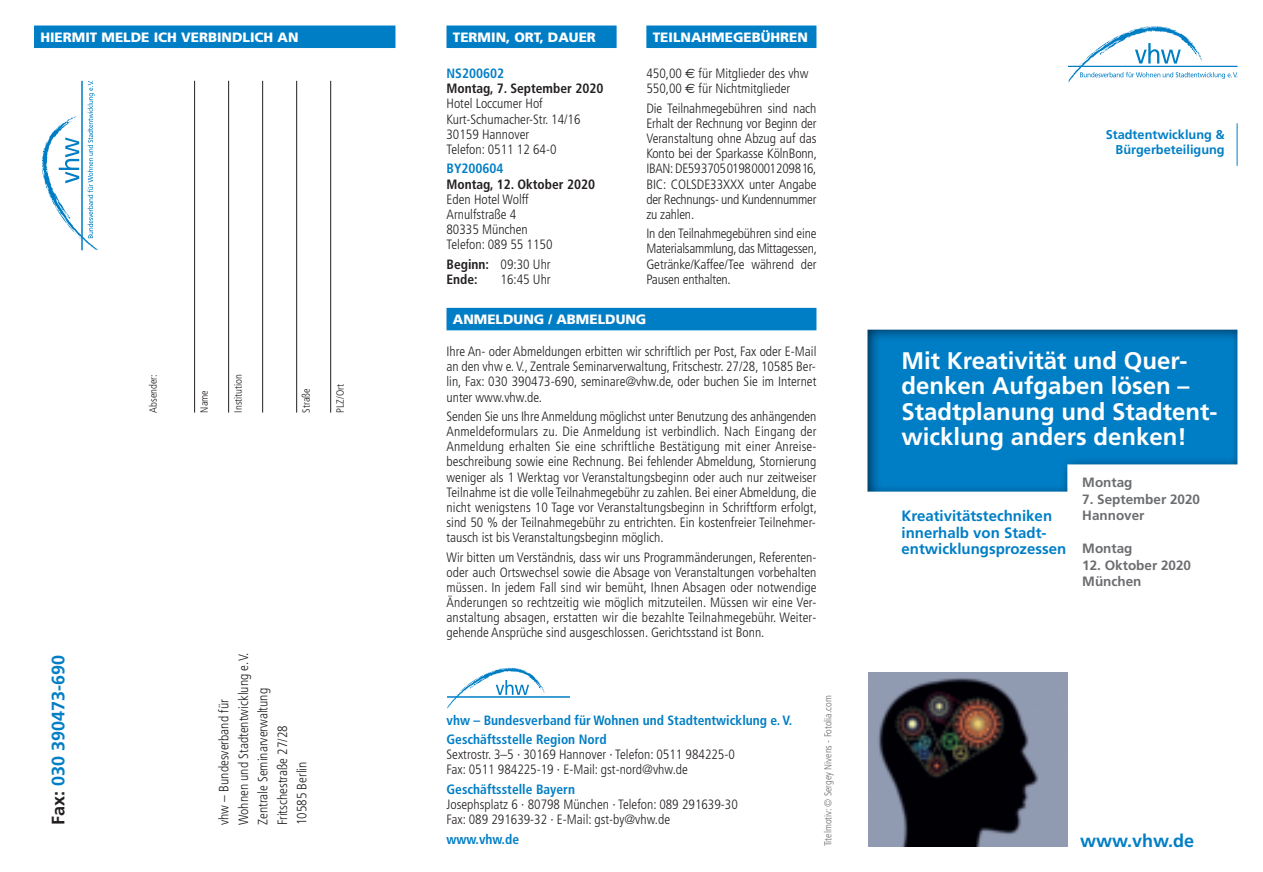
<style>
.page{position:relative;width:1263px;height:872px;background:#fff}
.page>*{position:absolute;margin:0;border:0;box-sizing:border-box;transform-origin:0 0}
.t1{font:700 24px/25.5px "Frutiger";color:#fff}
.t2{font:700 18px "Frutiger";color:#007ec5}
.t3{font:700 15px/16.5px "Frutiger";color:#007ec5}
.t4{font:300 condensed 13.5px/15.1px "Frutiger";color:#231f20}
.t5{font:700 condensed 13.5px/19.4px "Frutiger";color:#007ec5}
.t6{font:900 13.5px "Frutiger";color:#fff}
.t7{font:700 condensed 13.5px/15.1px "Frutiger";color:#231f20}
.t8{font:700 13.5px/16.5px "Frutiger";color:#6c6d70}
.t9{font:700 12.75px/15.8px "Frutiger";color:#007ec5;text-align:right}
.t10{font:300 condensed 10.5px "Frutiger";color:#231f20}
.t11{font:300 condensed 10.05px "Frutiger";color:#6c6d70}
.s1{color:#231f20}
.s2{font-weight:300}
.s3{font-family:"Euro Sans";font-weight:400;font-stretch:normal}
</style>
<div class="page">
<img style="left:867px;top:330px;width:370px;height:161px">
<svg style="left:1068px;top:26px;width:169px;height:57px"></svg>
<svg style="left:42px;top:81px;width:56px;height:169px"></svg>
<div style="left:34px;top:26px;width:361px;height:22px;background:#007ec5"></div>
<hr style="left:194px;top:81px;width:1px;height:331px;background:#231f20">
<hr style="left:228px;top:81px;width:1px;height:331px;background:#231f20">
<hr style="left:262px;top:81px;width:1px;height:331px;background:#231f20">
<hr style="left:296px;top:81px;width:1px;height:331px;background:#231f20">
<hr style="left:330px;top:81px;width:1px;height:331px;background:#231f20">
<img style="left:868px;top:672px;width:200px;height:174px">
<hr style="left:1237px;top:123px;width:1px;height:43px;background:#007ec5">
<div style="left:446px;top:26px;width:171px;height:22px;background:#007ec5"></div>
<hr style="left:447px;top:696px;width:123px;height:1px;background:#007ec5">
<svg style="left:447px;top:667px;width:98px;height:42px"></svg>
<div style="left:646px;top:26px;width:170px;height:22px;background:#007ec5"></div>
<div style="left:446px;top:308px;width:370px;height:22px;background:#007ec5"></div>
<p class="t6" style="left:40px;top:32px;width:260px">HIERMIT MELDE ICH VERBINDLICH AN</p>
<p class="t10" style="left:149px;top:412px;width:40px;rotate:-90deg">Absender:</p>
<p class="t10" style="left:200px;top:412px;width:24px;rotate:-90deg">Name</p>
<p class="t10" style="left:234px;top:412px;width:40px;rotate:-90deg">Institution</p>
<p class="t10" style="left:302px;top:412px;width:26px;rotate:-90deg">Straße</p>
<p class="t10" style="left:336px;top:412px;width:30px;rotate:-90deg">PLZ/Ort</p>
<h2 class="t2" style="left:51px;top:825px;width:172px;rotate:-90deg"><span class="s1">Fax:</span> 030 390473-690</h2>
<p class="t4" style="left:215px;top:825px;width:174px;line-height:19.5px;rotate:-90deg">vhw – Bundesverband für<br>Wohnen und Stadtentwicklung e.V.<br>Zentrale Seminarverwaltung<br>Fritschestraße 27/28<br>10585 Berlin</p>
<p class="t6" style="left:453px;top:32px;width:145px">TERMIN, ORT, DAUER</p>
<p class="t5" style="left:446px;top:65px;width:59px">NS200602</p>
<p class="t7" style="left:446px;top:82px;width:158px">Montag, 7. September 2020</p>
<p class="t4" style="left:446px;top:97px;width:136px">Hotel Loccumer Hof<br>Kurt-Schumacher-Str. 14/16<br>30159 Hannover<br>Telefon: 0511 12 64-0</p>
<p class="t5" style="left:446px;top:160px;width:59px">BY200604</p>
<p class="t7" style="left:446px;top:177px;width:150px">Montag, 12. Oktober 2020</p>
<p class="t4" style="left:446px;top:192px;width:108px">Eden Hotel Wolff<br>Arnulfstraße 4<br>80335 München<br>Telefon: 089 55 1150</p>
<p class="t7" style="left:446px;top:257px;width:106px">Beginn: <span class="s2">09:30 Uhr<br></span>Ende:</p>
<p class="t4" style="left:500px;top:272px;width:52px">16:45 Uhr</p>
<p class="t6" style="left:653px;top:32px;width:157px">TEILNAHMEGEBÜHREN</p>
<p class="t4" style="left:646px;top:67px;width:164px">450,00 <span class="s3">€</span> für Mitglieder des vhw<br>550,00 <span class="s3">€</span> für Nichtmitglieder</p>
<p class="t4" style="left:646px;top:102px;width:172px;text-align:justify">Die Teilnahmegebühren sind nach Erhalt der Rechnung vor Beginn der Veranstaltung ohne Abzug auf das Konto bei der Sparkasse KölnBonn, IBAN:DE59370501980001209816, BIC: COLSDE33XXX unter Angabe der Rechnungs- und Kundennummer zu zahlen.</p>
<p class="t4" style="left:646px;top:227px;width:172px;text-align:justify">In den Teilnahmegebühren sind eine Materialsammlung,das Mittagessen, Getränke/Kaffee/Tee während der Pausen enthalten.</p>
<p class="t6" style="left:453px;top:314px;width:195px">ANMELDUNG / ABMELDUNG</p>
<p class="t4" style="left:446px;top:345px;width:371px;text-align:justify">Ihre An- oder Abmeldungen erbitten wir schriftlich per Post, Fax oder E-Mail an den vhw e.V., Zentrale Seminarverwaltung, Fritschestr. 27/28, 10585 Ber&shy;lin, Fax: 030 390473-690, seminare@vhw.de, oder buchen Sie im Internet unter www.vhw.de.</p>
<p class="t4" style="left:446px;top:410px;width:372px;text-align:justify">Senden Sie uns IhreAnmeldung möglichst unter Benutzung des anhängenden Anmeldeformulars zu. Die Anmeldung ist verbindlich. Nach Eingang der Anmeldung erhalten Sie eine schriftliche Bestätigung mit einer Anreise&shy;beschreibung sowie eine Rechnung. Bei fehlender Abmeldung, Stornierung weniger als 1 Werktag vor Veranstaltungsbeginn oder auch nur zeitweiser Teilnahme ist die volle Teilnahmegebühr zu zahlen. Bei einer Abmeldung, die nicht wenigstens 10 Tage vor Veranstaltungsbeginn in Schriftform erfolgt, sind 50 % der Teilnahmegebühr zu entrichten. Ein kostenfreier Teilnehmer&shy;tausch ist bis Veranstaltungsbeginn möglich.</p>
<p class="t4" style="left:446px;top:550px;width:371px;text-align:justify">Wir bitten um Verständnis, dass wir uns Programmänderungen, Referenten&shy;oder auch Ortswechsel sowie die Absage von Veranstaltungen vorbehalten müssen. In jedem Fall sind wir bemüht, Ihnen Absagen oder notwendige Änderungen so rechtzeitig wie möglich mitzuteilen. Müssen wir eine Ver&shy;anstaltung absagen, erstatten wir die bezahlte Teilnahmegebühr. Weiter&shy;gehende Ansprüche sind ausgeschlossen. Gerichtsstand ist Bonn.</p>
<p class="t5" style="left:446px;top:711px;width:347px">vhw – Bundesverband für Wohnen und Stadtentwicklung e.V.<br>Geschäftsstelle Region Nord</p>
<p class="t4" style="left:446px;top:748px;width:290px">Sextrostr. 3–5 · 30169 Hannover · Telefon: 0511 984225-0<br>Fax: 0511 984225-19 · E-Mail: gst-nord@vhw.de</p>
<p class="t5" style="left:446px;top:780px;width:130px">Geschäftsstelle Bayern</p>
<p class="t4" style="left:446px;top:797px;width:293px">Josephsplatz 6 · 80798 München · Telefon: 089 291639-30<br>Fax: 089 291639-32 · E-Mail: gst-by@vhw.de</p>
<p class="t5" style="left:446px;top:830px;width:74px">www.vhw.de</p>
<p class="t11" style="left:824px;top:846px;width:153px;rotate:-90deg">Titelmotiv: © Sergey Nivens - Fotolia.com</p>
<p class="t9" style="left:1106px;top:127px;width:121px">Stadtentwicklung &amp;<br>Bürgerbeteiligung</p>
<h1 class="t1" style="left:901px;top:350px;width:318px">Mit Kreativität und Quer&shy;denken Aufgaben lösen –<br>Stadtplanung und Stadtent&shy;wicklung anders denken!</h1>
<p class="t8" style="left:1082px;top:475px;width:52px">Montag</p>
<p class="t8" style="left:1082px;top:492px;width:119px">7. September 2020<br>Hannover</p>
<p class="t8" style="left:1082px;top:541px;width:52px">Montag</p>
<p class="t8" style="left:1082px;top:558px;width:110px">12. Oktober 2020<br>München</p>
<p class="t3" style="left:901px;top:509px;width:166px">Kreativitätstechniken innerhalb von Stadt&shy;entwicklungsprozessen</p>
<h2 class="t2" style="left:1080px;top:833px;width:116px">www.vhw.de</h2>
</div>
